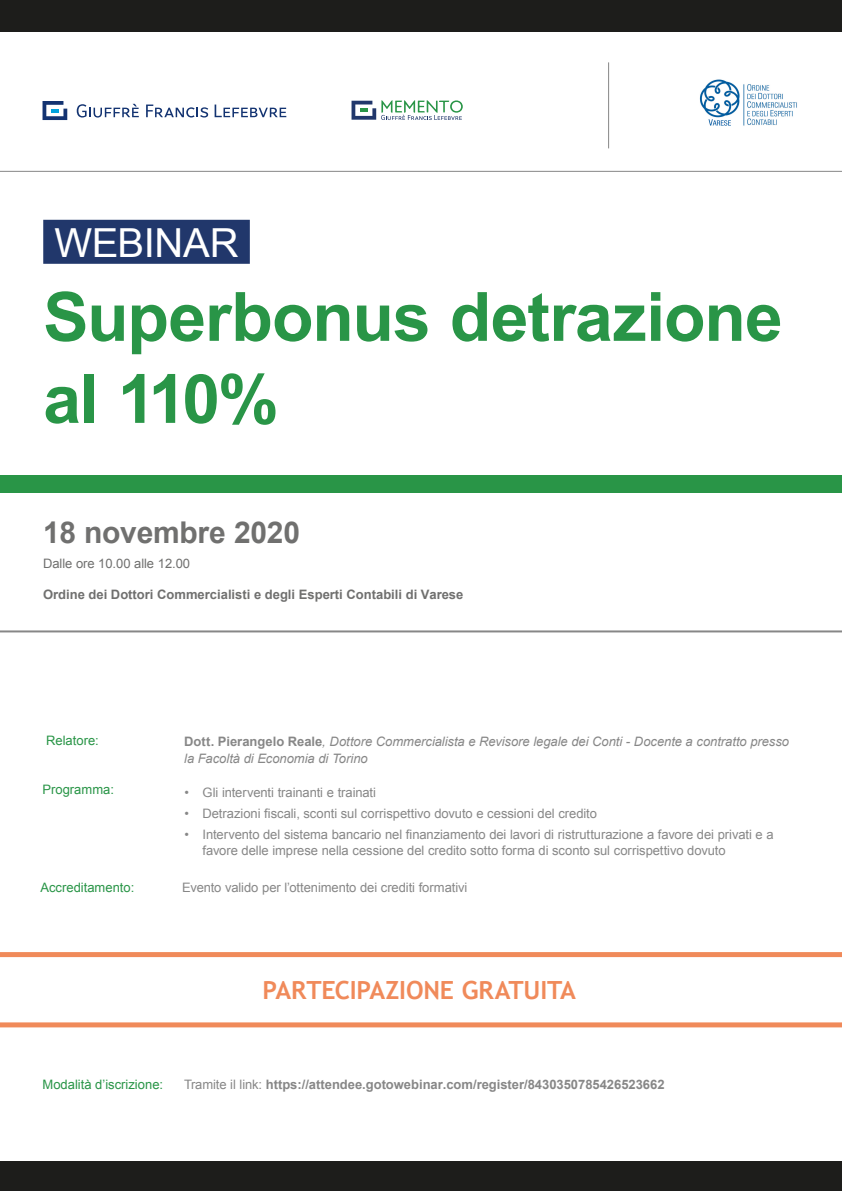
<style>
.page{position:relative;width:842px;height:1191px;background:#fff}
.page>*{position:absolute;margin:0;border:0;box-sizing:border-box;transform-origin:0 0}
.t1{font:700 68px/82px "Arial";letter-spacing:-.015em;color:#299547}
.t2{font:40px "Arial";letter-spacing:-.01em;color:#fff}
.t3{font:700 30px "Arial";letter-spacing:-.01em;color:#70706f}
.t4{font:700 25px "Trebuchet MS";letter-spacing:-.01em;color:#f08a5a}
.t5{font:13px/15.6px "Arial";letter-spacing:-.005em;color:#878787}
.t6{font:italic 13px/16.8px "Arial";letter-spacing:-.005em;color:#878787}
.t7{font:700 13px "Arial";color:#878787}
.t8{font:700 13px "Arial";color:#70706f}
.t9{font:13px "Arial";color:#299547}
.t10{font:13px "Arial";letter-spacing:-.005em;color:#70706f}
.s1{font-weight:700;font-style:normal}
.s2{font-weight:400}
</style>
<div class="page">
<svg style="left:0;top:952px;width:842px;height:75px"></svg>
<div style="left:0;top:475px;width:842px;height:18px;background:#299547"></div>
<hr style="left:0;top:630px;width:842px;height:2px;background:#878787">
<div style="left:0;top:0;width:842px;height:31px;background:#1d1d1b"></div>
<div style="left:0;top:1161px;width:842px;height:30px;background:#1d1d1b"></div>
<hr style="left:0;top:171px;width:842px;height:1px;background:#878787">
<div style="left:43px;top:220px;width:207px;height:44px;background:#21376b"></div>
<svg style="left:43px;top:101px;width:24px;height:19px"></svg>
<svg style="left:77px;top:104px;width:62px;height:14px"></svg>
<svg style="left:146px;top:105px;width:62px;height:12px"></svg>
<svg style="left:215px;top:105px;width:71px;height:12px"></svg>
<hr style="left:608px;top:62px;width:1px;height:86px;background:#878787">
<svg style="left:351px;top:100px;width:112px;height:20px"></svg>
<img style="left:699px;top:79px;width:98px;height:47px">
<p class="t2" style="left:54px;top:216px;width:186px">WEBINAR</p>
<p class="t1" style="left:43px;top:278px;width:741px">Superbonus detrazione al 110%</p>
<p class="t3" style="left:43px;top:511px;width:259px">18 novembre 2020</p>
<p class="t10" style="left:43px;top:555px;width:149px">Dalle ore 10.00 alle 12.00</p>
<p class="t8" style="left:43px;top:586px;width:422px">Ordine dei Dottori Commercialisti e degli Esperti Contabili di Varese</p>
<p class="t9" style="left:46px;top:731px;width:54px">Relatore:</p>
<p class="t9" style="left:43px;top:780px;width:73px">Programma:</p>
<p class="t6" style="left:184px;top:733px;width:606px"><span class="s1">Dott. Pierangelo Reale</span>, Dottore Commercialista e Revisore legale dei Conti - Docente a contratto presso la Facoltà di Economia di Torino</p>
<p class="t5" style="left:185px;top:784px;width:193px">• Gli interventi trainanti e trainati</p>
<p class="t5" style="left:185px;top:805px;width:414px">• Detrazioni fiscali, sconti sul corrispettivo dovuto e cessioni del credito</p>
<p class="t5" style="left:203px;top:826px;width:572px;text-indent:-18px">• Intervento del sistema bancario nel finanziamento dei lavori di ristrutturazione a favore dei privati e a favore delle imprese nella cessione del credito sotto forma di sconto sul corrispettivo dovuto</p>
<p class="t9" style="left:40px;top:878px;width:95px">Accreditamento:</p>
<p class="t5" style="left:182px;top:879px;width:287px">Evento valido per l’ottenimento dei crediti formativi</p>
<p class="t4" style="left:263px;top:974px;width:315px">PARTECIPAZIONE GRATUITA</p>
<p class="t9" style="left:43px;top:1076px;width:122px">Modalità d’iscrizione:</p>
<p class="t7" style="left:184px;top:1075px;width:482px"><span class="s2">Tramite il link:</span> https://attendee.gotowebinar.com/register/8430350785426523662</p>
</div>
